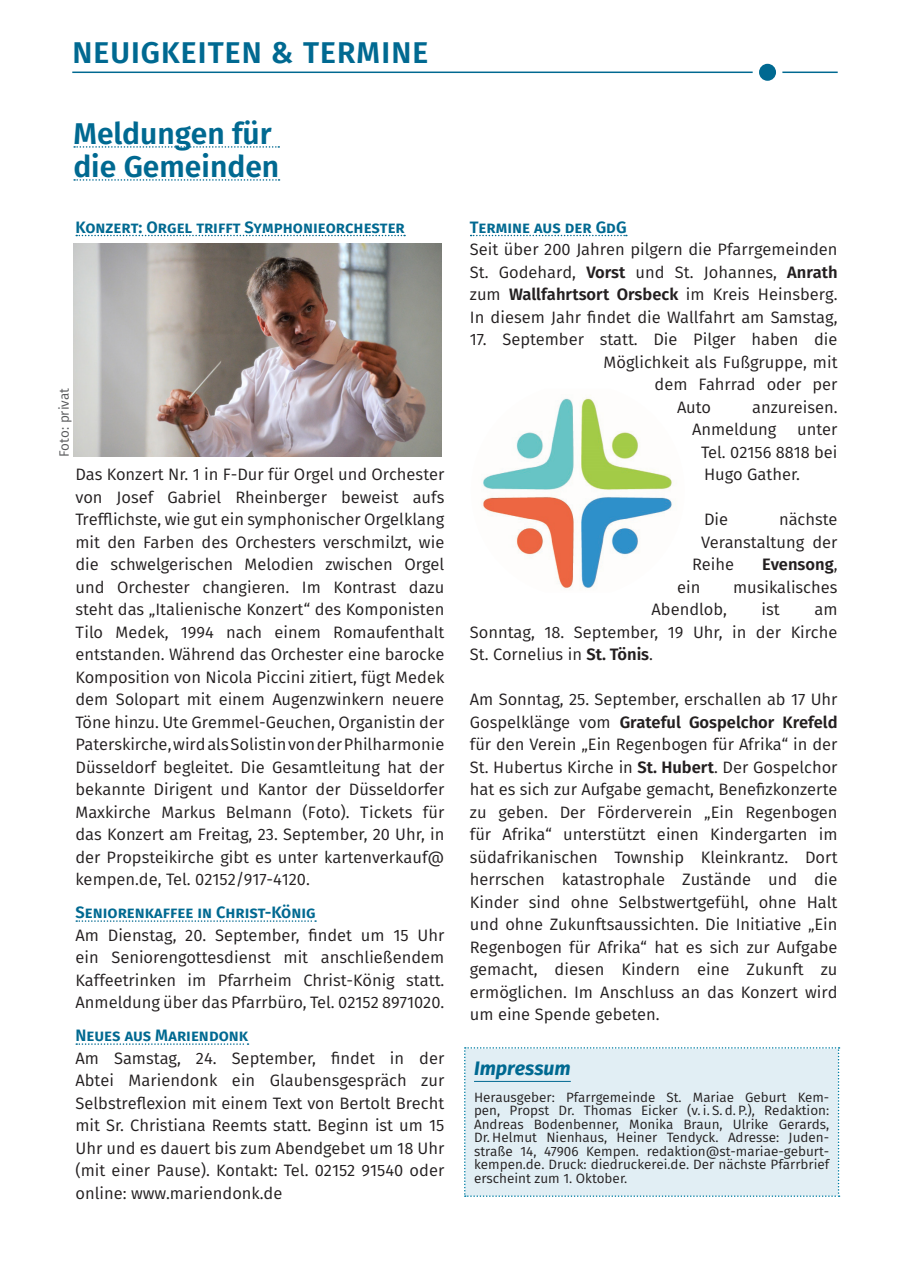
<style>
.page{position:relative;width:910px;height:1280px;background:#fff}
.page>*{position:absolute;margin:0;border:0;box-sizing:border-box;transform-origin:0 0}
.t1{font:600 30px/33px "Fira Sans";color:#006991}
.t2{font:600 30px "Fira Sans";letter-spacing:.035em;color:#006991}
.t3{font:italic 700 19.5px "Fira Sans";color:#006991}
.t4{font:16.5px/22.5px "Fira Sans";color:#231f20;text-align:justify}
.t5{font:600 16.5px "Fira Sans";color:#006991}
.t6{font:600 16.5px "Fira Sans";color:#231f20}
.t7{font:13.5px/13.5px "Fira Sans";color:#231f20;text-align:justify}
.t8{font:13.5px "Fira Sans";color:#57585a}
.s1{font-weight:600}
.s2{font-weight:400}
</style>
<div class="page">
<hr style="left:72px;top:72px;width:766px;height:1px;background:#006991">
<div style="left:753px;top:57px;width:29px;height:30px;background:#fff;border-radius:50%"></div>
<div style="left:759px;top:64px;width:17px;height:17px;background:#006991;border-radius:50%"></div>
<svg style="left:76px;top:235px;width:329px;height:1px"></svg>
<svg style="left:76px;top:920px;width:240px;height:2px"></svg>
<svg style="left:76px;top:1043px;width:173px;height:2px"></svg>
<svg style="left:471px;top:235px;width:156px;height:1px"></svg>
<div style="left:464px;top:1047px;width:375px;height:150px;background:#e1eef4"></div>
<svg style="left:74px;top:146px;width:205px;height:2px"></svg>
<svg style="left:74px;top:179px;width:206px;height:2px"></svg>
<img style="left:73px;top:244px;width:369px;height:212px">
<img style="left:482px;top:398px;width:191px;height:191px">
<h1 class="t2" style="left:72px;top:28px;width:357px">NEUIGKEITEN &amp; TERMINE</h1>
<h1 class="t1" style="left:73px;top:115px;width:207px">Meldungen für die Gemeinden</h1>
<p class="t5" style="left:75px;top:213px;width:331px">Konzert: Orgel trifft Symphonieorchester</p>
<p class="t8" style="left:54px;top:457px;width:71px;rotate:-90deg">Foto: privat</p>
<p class="t4" style="left:75px;top:463px;width:370px">Das Konzert Nr. 1 in F-Dur für Orgel und Orchester von Josef Gabriel Rheinberger beweist aufs Trefflichste, wie gut ein symphonischer Orgelklang mit den Farben des Orchesters verschmilzt, wie die schwelgerischen Melodien zwischen Orgel und Orchester changieren. Im Kontrast dazu steht das „Italienische Konzert“ des Komponisten Tilo Medek, 1994 nach einem Romaufenthalt entstanden. Während das Orchester eine barocke Komposition von Nicola Piccini zitiert, fügt Medek dem Solopart mit einem Augenzwinkern neuere Töne hinzu. Ute Gremmel-Geuchen, Organistin der Paterskirche, wird als Solistin von der Philharmonie Düsseldorf begleitet. Die Gesamtleitung hat der bekannte Dirigent und Kantor der Düsseldorfer Maxkirche Markus Belmann (Foto). Tickets für das Konzert am Freitag, 23. September, 20 Uhr, in der Propsteikirche gibt es unter kartenverkauf@ kempen.de, Tel. 02152/917-4120.</p>
<p class="t5" style="left:75px;top:899px;width:242px">Seniorenkaffee in Christ-König</p>
<p class="t4" style="left:75px;top:923px;width:370px">Am Dienstag, 20. September, findet um 15 Uhr ein Seniorengottesdienst mit anschließendem Kaffeetrinken im Pfarrheim Christ-König statt.<br>Anmeldung über das Pfarrbüro, Tel. 02152 8971020.</p>
<p class="t5" style="left:75px;top:1022px;width:174px">Neues aus Mariendonk</p>
<p class="t4" style="left:75px;top:1046px;width:370px">Am Samstag, 24. September, findet in der Abtei Mariendonk ein Glaubensgespräch zur Selbstreflexion mit einem Text von Bertolt Brecht mit Sr. Christiana Reemts statt. Beginn ist um 15<br>Uhr und es dauert bis zum Abendgebet um 18 Uhr (mit einer Pause). Kontakt: Tel. 02152 91540 oder online: www.mariendonk.de</p>
<p class="t5" style="left:470px;top:213px;width:158px">Termine aus der GdG</p>
<p class="t4" style="left:470px;top:238px;width:369px">Seit über 200 Jahren pilgern die Pfarrgemeinden St. Godehard, <span class="s1">Vorst</span> und St. Johannes, <span class="s1">Anrath </span>zum <span class="s1">Wallfahrtsort Orsbeck</span> im Kreis Heinsberg.<br>In diesem Jahr findet die Wallfahrt am Samstag,</p>
<p class="t4" style="left:470px;top:328px;width:369px">17. September statt. Die Pilger haben die</p>
<p class="t4" style="left:603px;top:350px;width:236px">Möglichkeit als Fußgruppe, mit</p>
<p class="t4" style="left:654px;top:373px;width:184px">dem Fahrrad oder per</p>
<p class="t4" style="left:677px;top:395px;width:36px">Auto</p>
<p class="t4" style="left:692px;top:395px;width:147px;text-indent:60px">anzureisen.<br>Anmeldung</p>
<p class="t4" style="left:701px;top:418px;width:138px;text-indent:96px">unter Tel. 02156 8818 bei Hugo Gather.</p>
<p class="t4" style="left:704px;top:508px;width:26px">Die</p>
<p class="t4" style="left:779px;top:508px;width:60px">nächste</p>
<p class="t4" style="left:701px;top:530px;width:138px">Veranstaltung der</p>
<p class="t4" style="left:692px;top:553px;width:44px">Reihe</p>
<p class="t6" style="left:762px;top:551px;width:77px">Evensong<span class="s2">,</span></p>
<p class="t4" style="left:677px;top:575px;width:25px">ein</p>
<p class="t4" style="left:733px;top:575px;width:106px">musikalisches</p>
<p class="t4" style="left:651px;top:598px;width:77px">Abendlob,</p>
<p class="t4" style="left:762px;top:598px;width:20px">ist</p>
<p class="t4" style="left:470px;top:598px;width:369px;text-indent:345px">am Sonntag, 18. September, 19 Uhr, in der Kirche St. Cornelius in <span class="s1">St. Tönis</span>.</p>
<p class="t4" style="left:470px;top:688px;width:369px">Am Sonntag, 25. September, erschallen ab 17 Uhr Gospelklänge vom <span class="s1">Grateful Gospelchor Krefeld </span>für den Verein „Ein Regenbogen für Afrika“ in der St. Hubertus Kirche in <span class="s1">St. Hubert</span>. Der Gospelchor hat es sich zur Aufgabe gemacht, Benefizkonzerte zu geben. Der Förderverein „Ein Regenbogen für Afrika“ unterstützt einen Kindergarten im südafrikanischen Township Kleinkrantz. Dort herrschen katastrophale Zustände und die Kinder sind ohne Selbstwertgefühl, ohne Halt und ohne Zukunftsaussichten. Die Initiative „Ein Regenbogen für Afrika“ hat es sich zur Aufgabe gemacht, diesen Kindern eine Zukunft zu ermöglichen. Im Anschluss an das Konzert wird um eine Spende gebeten.</p>
<p class="t3" style="left:474px;top:1052px;width:98px">Impressum</p>
<p class="t7" style="left:474px;top:1090px;width:357px">Herausgeber: Pfarrgemeinde St. Mariae Geburt Kem&shy;pen, Propst Dr. Thomas Eicker (v. i. S. d. P.), Redaktion:<br>Andreas Bodenbenner, Monika Braun, Ulrike Gerards, Dr. Helmut Nienhaus, Heiner Tendyck. Adresse: Juden&shy;straße 14, 47906 Kempen. redaktion@st-mariae-geburt&shy;kempen.de. Druck: diedruckerei.de. Der nächste Pfarrbrief erscheint zum 1. Oktober.</p>
</div>
